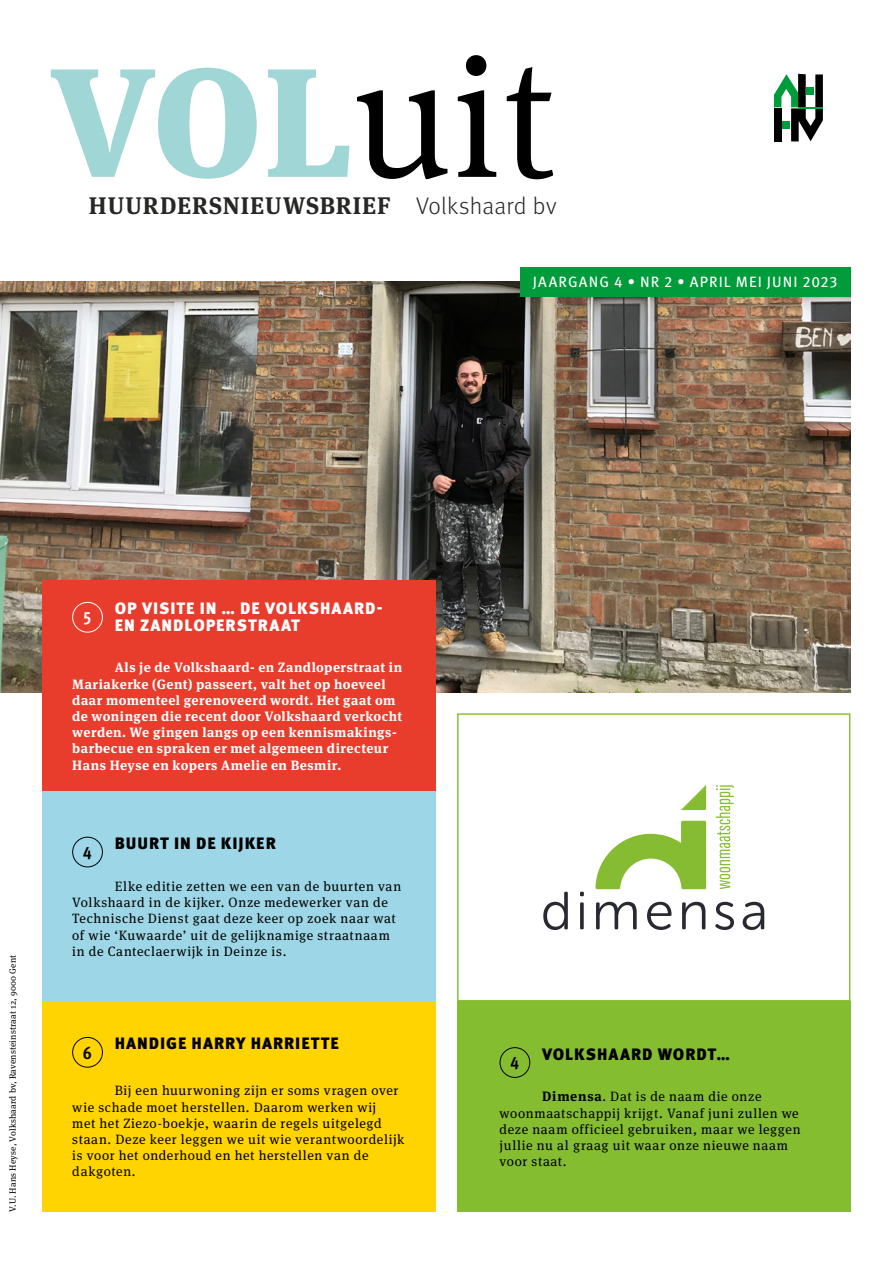
<style>
.page{position:relative;width:893px;height:1263px;background:#fff}
.page>*{position:absolute;margin:0;border:0;box-sizing:border-box;transform-origin:0 0}
.t1{font:700 24px "Meta Serif Pro";letter-spacing:.04em;color:#272726}
.t2{font:700 condensed 18px "Meta Pro";color:#000}
.t3{font:700 condensed 18px "Meta Pro";color:#fff}
.t4{font:900 16.5px "Meta Pro";letter-spacing:.055em;color:#000}
.t5{font:900 16.5px/16.5px "Meta Pro";letter-spacing:.055em;color:#fff}
.t6{font:15px "Meta Pro";letter-spacing:.07em;color:#fff}
.t7{font:13.5px/16.2px "Meta Serif Pro";letter-spacing:.05em;color:#000}
.t8{font:700 13.5px/16.2px "Meta Serif Pro";letter-spacing:.03em;color:#fff}
.t9{font:9px "Meta Serif Pro";letter-spacing:.02em;color:#000}
.s1{font-family:"Meta Pro";font-weight:300}
.s2{font-weight:700}
</style>
<div class="page">
<div style="left:457px;top:713px;width:393px;height:288px;border:1px solid #84bd30"></div>
<svg style="left:543px;top:785px;width:221px;height:145px"></svg>
<img style="left:0;top:282px;width:850px;height:410px">
<div style="left:520px;top:267px;width:330px;height:30px;background:#009c3b"></div>
<div style="left:457px;top:1001px;width:393px;height:211px;background:#84bd30"></div>
<div style="left:500px;top:1047px;width:30px;height:31px;border:1px solid #000;border-radius:50%"></div>
<div style="left:43px;top:1001px;width:393px;height:211px;background:#ffd400"></div>
<div style="left:72px;top:1037px;width:31px;height:30px;border:1px solid #000;border-radius:50%"></div>
<div style="left:43px;top:791px;width:393px;height:210px;background:#9dd6e6"></div>
<div style="left:72px;top:837px;width:31px;height:30px;border:1px solid #000;border-radius:50%"></div>
<div style="left:43px;top:580px;width:393px;height:211px;background:#e83c2d"></div>
<div style="left:72px;top:602px;width:31px;height:30px;border:1px solid #fff;border-radius:50%"></div>
<svg style="left:357px;top:55px;width:196px;height:124px"></svg>
<svg style="left:51px;top:68px;width:298px;height:111px"></svg>
<svg style="left:774px;top:74px;width:49px;height:67px"></svg>
<h1 class="t1" style="left:89px;top:186px;width:469px">HUURDERSNIEUWSBRIEF <span class="s1">Volkshaard bv</span></h1>
<p class="t6" style="left:533px;top:271px;width:306px">JAARGANG 4 • NR 2 • APRIL MEI JUNI 2023</p>
<p class="t9" style="left:6px;top:1212px;width:259px;rotate:-90deg">V.U. Hans Heyse, Volkshaard bv, Ravensteinstraat 12, 9000 Gent</p>
<h2 class="t3" style="left:83px;top:604px;width:10px">5</h2>
<p class="t5" style="left:115px;top:599px;width:269px">OP VISITE IN … DE VOLKSHAARD-<br>EN ZANDLOPERSTRAAT</p>
<p class="t8" style="left:72px;top:658px;width:332px;text-indent:43px">Als je de Volkshaard- en Zandloperstraat in Mariakerke (Gent) passeert, valt het op hoeveel daar momenteel gerenoveerd wordt. Het gaat om de woningen die recent door Volkshaard verkocht werden. We gingen langs op een kennismakings&shy;barbecue en spraken er met algemeen directeur Hans Heyse en kopers Amelie en Besmir.</p>
<p class="t4" style="left:115px;top:830px;width:163px">BUURT IN DE KIJKER</p>
<p class="t7" style="left:72px;top:877px;width:330px;text-indent:43px">Elke editie zetten we een van de buurten van Volkshaard in de kijker. Onze medewerker van de Technische Dienst gaat deze keer op zoek naar wat of wie ‘Kuwaarde’ uit de gelijknamige straatnaam in de Canteclaerwijk in Deinze is.</p>
<h2 class="t2" style="left:83px;top:839px;width:10px">4</h2>
<p class="t4" style="left:115px;top:1030px;width:226px">HANDIGE HARRY HARRIETTE</p>
<p class="t7" style="left:72px;top:1082px;width:334px;text-indent:43px">Bij een huurwoning zijn er soms vragen over wie schade moet herstellen. Daarom werken wij<br>met het Ziezo-boekje, waarin de regels uitgelegd staan. Deze keer leggen we uit wie verantwoordelijk is voor het onderhoud en het herstellen van de dakgoten.</p>
<h2 class="t2" style="left:83px;top:1039px;width:10px">6</h2>
<p class="t4" style="left:542px;top:1041px;width:189px">VOLKSHAARD WORDT…</p>
<p class="t7" style="left:500px;top:1088px;width:302px;text-indent:43px"><span class="s2">Dimensa</span>. Dat is de naam die onze woonmaatschappij krijgt. Vanaf juni zullen we deze naam officieel gebruiken, maar we leggen jullie nu al graag uit waar onze nieuwe naam voor staat.</p>
<h2 class="t2" style="left:510px;top:1049px;width:10px">4</h2>
</div>
